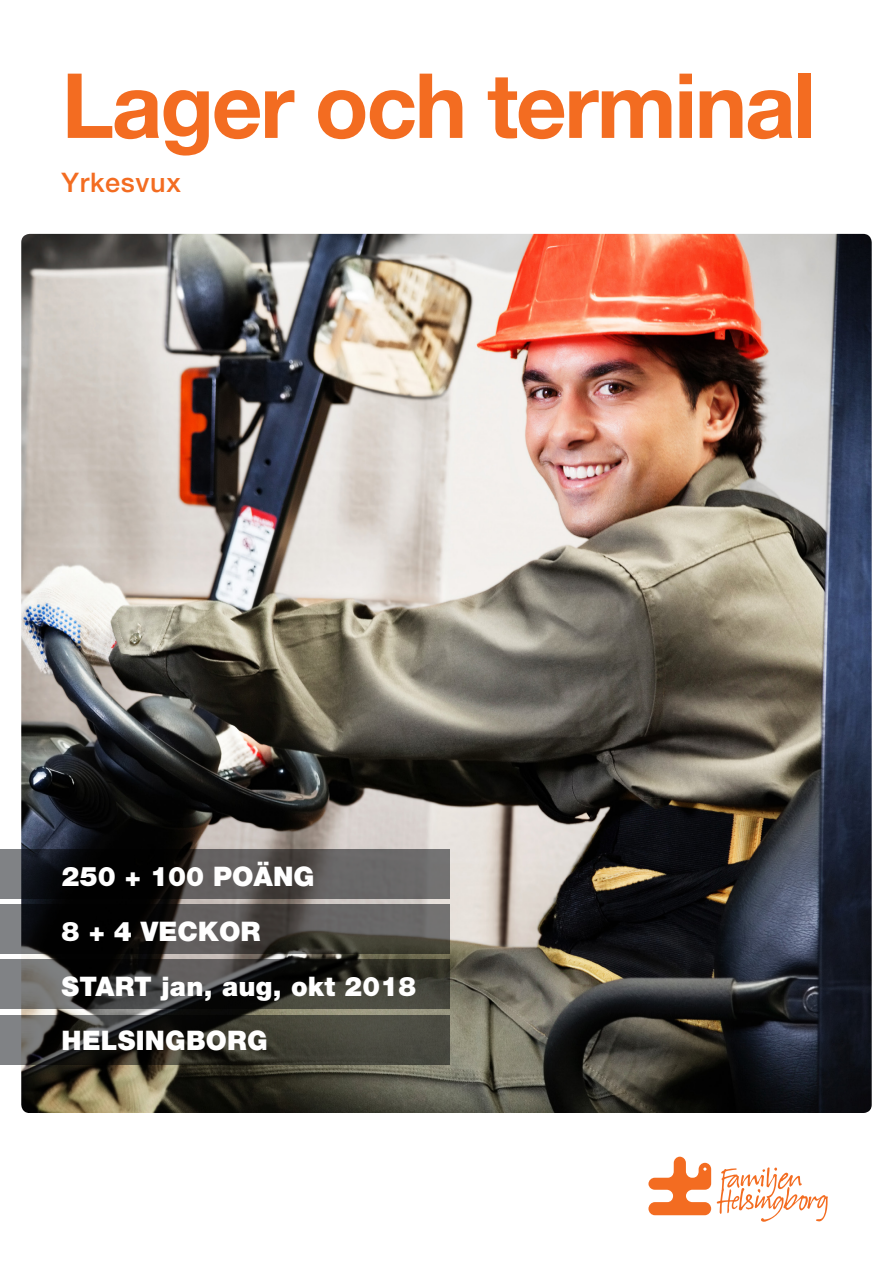
<style>
.page{position:relative;width:893px;height:1263px;background:#fff}
.page>*{position:absolute;margin:0;border:0;box-sizing:border-box;transform-origin:0 0}
.t1{font:700 90px "Helvetica Neue";letter-spacing:-.025em;color:#f36c21}
.t2{font:900 27px "Helvetica Neue";letter-spacing:.01em;color:#fff}
.t3{font:500 27px "Helvetica Neue LT Pro";letter-spacing:.025em;color:#f36c21}
</style>
<div class="page">
<img style="left:21px;top:234px;width:851px;height:879px">
<svg style="left:0;top:960px;width:449px;height:49px;background:#3c3c38"></svg>
<svg style="left:0;top:904px;width:449px;height:50px;background:#3c3b39"></svg>
<svg style="left:0;top:849px;width:449px;height:50px;background:#403f3f"></svg>
<svg style="left:0;top:1015px;width:449px;height:49px;background:#3a3a33"></svg>
<svg style="left:717px;top:1167px;width:111px;height:55px"></svg>
<svg style="left:648px;top:1157px;width:63px;height:58px"></svg>
<p class="t1" style="left:62px;top:50px;width:756px">Lager och terminal</p>
<p class="t3" style="left:62px;top:166px;width:121px">Yrkesvux</p>
<p class="t2" style="left:62px;top:861px;width:254px">250 + 100 POÄNG</p>
<p class="t2" style="left:62px;top:915px;width:200px">8 + 4 VECKOR</p>
<p class="t2" style="left:62px;top:970px;width:356px">START jan, aug, okt 2018</p>
<p class="t2" style="left:62px;top:1025px;width:208px">HELSINGBORG</p>
</div>
